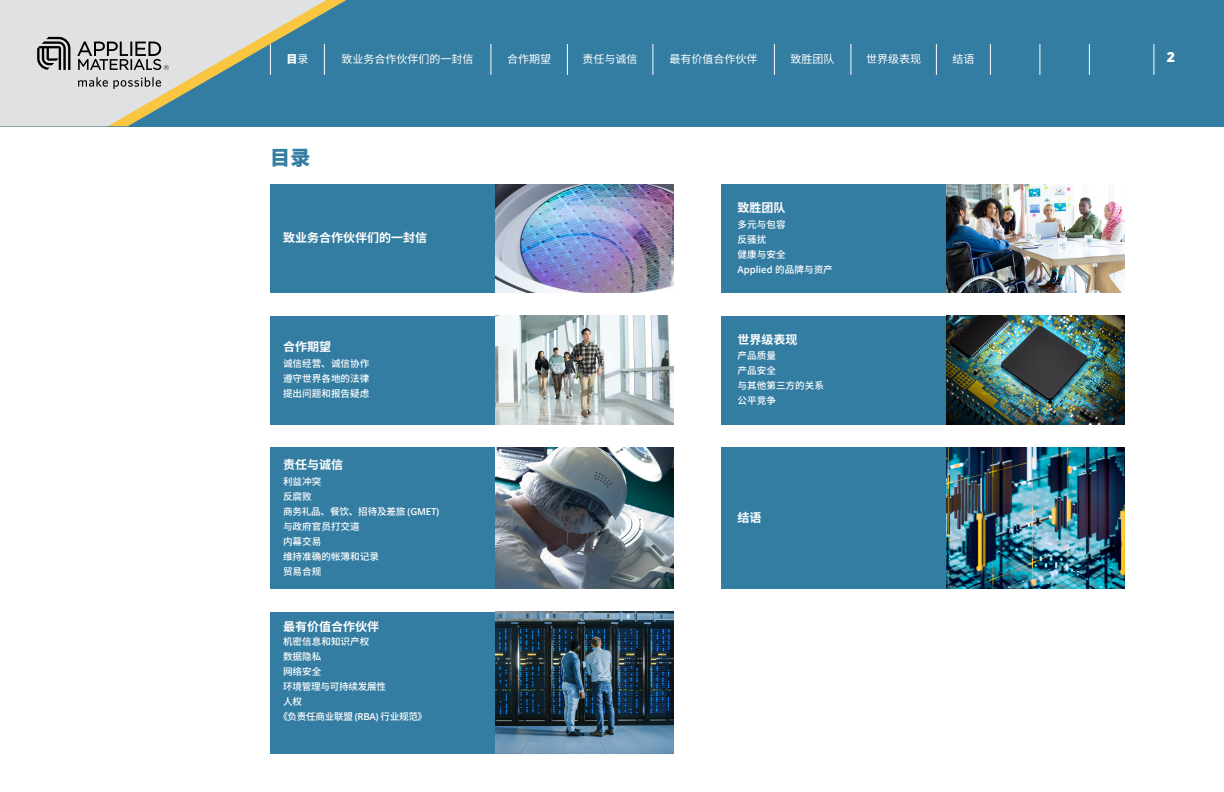
<style>
.page{position:relative;width:1224px;height:792px;background:#fff}
.page>*{position:absolute;margin:0;border:0;box-sizing:border-box;transform-origin:0 0}
.t1{font:800 20px "Source Han Sans CN";color:#347da2}
.t2{font:800 14px "Open Sans";color:#fff}
.t3{font:700 12px "Source Han Sans CN";color:#fff}
.t4{font:11px "Source Han Sans CN";color:#fff}
.t5{font:800 11px "Source Han Sans CN";color:#fff}
.t6{font:500 9.6px/15px "Source Han Sans CN";color:#fff}
.t7{font:500 9.6px "Source Han Sans CN";letter-spacing:-.03em;color:#fff}
.t8{font:600 9.6px "Open Sans";color:#fff}
.t9{font:500 9.6px "Source Han Sans CN";letter-spacing:-.025em;color:#fff}
.s1{font-weight:400}
.s2{font-family:"Open Sans";font-weight:600}
.s3{font-family:"Source Han Sans CN";font-weight:500}
</style>
<div class="page">
<div style="left:722px;top:184px;width:403px;height:109px;background:#347da2"></div>
<img style="left:947px;top:184px;width:178px;height:109px">
<div style="left:270px;top:184px;width:403px;height:109px;background:#347da2"></div>
<img style="left:495px;top:184px;width:178px;height:109px">
<div style="left:722px;top:447px;width:403px;height:142px;background:#347da2"></div>
<img style="left:947px;top:447px;width:178px;height:142px">
<div style="left:270px;top:316px;width:403px;height:108px;background:#347da2"></div>
<img style="left:495px;top:316px;width:178px;height:108px">
<div style="left:722px;top:316px;width:403px;height:108px;background:#347da2"></div>
<img style="left:947px;top:316px;width:178px;height:108px">
<div style="left:270px;top:447px;width:403px;height:142px;background:#347da2"></div>
<img style="left:495px;top:447px;width:178px;height:142px">
<div style="left:0;top:0;width:1224px;height:126px;background:#347da2"></div>
<svg style="left:0;top:0;width:333px;height:127px;fill:#e0e1e2"></svg>
<svg style="left:78px;top:77px;width:83px;height:12px"></svg>
<svg style="left:37px;top:37px;width:33px;height:33px"></svg>
<svg style="left:77px;top:41px;width:92px;height:29px;background:#9fa0a0"></svg>
<div style="left:270px;top:612px;width:225px;height:141px;background:#347da2"></div>
<img style="left:495px;top:612px;width:178px;height:141px">
<hr style="left:270px;top:44px;width:1px;height:31px;background:#fff">
<hr style="left:324px;top:44px;width:1px;height:31px;background:#fff">
<hr style="left:491px;top:44px;width:1px;height:31px;background:#fff">
<hr style="left:567px;top:44px;width:1px;height:31px;background:#fff">
<hr style="left:653px;top:44px;width:1px;height:31px;background:#fff">
<hr style="left:774px;top:44px;width:1px;height:31px;background:#fff">
<hr style="left:851px;top:44px;width:1px;height:31px;background:#fff">
<hr style="left:936px;top:44px;width:1px;height:31px;background:#fff">
<hr style="left:990px;top:44px;width:1px;height:31px;background:#fff">
<hr style="left:1040px;top:44px;width:1px;height:31px;background:#fff">
<hr style="left:1089px;top:44px;width:1px;height:31px;background:#fff">
<hr style="left:1154px;top:44px;width:1px;height:31px;background:#fff">
<p class="t5" style="left:286px;top:53px;width:23px">目<span class="s1">录</span></p>
<p class="t4" style="left:342px;top:53px;width:133px">致业务合作伙伴们的一封信</p>
<p class="t4" style="left:507px;top:53px;width:46px">合作期望</p>
<p class="t4" style="left:583px;top:53px;width:56px">责任与诚信</p>
<p class="t4" style="left:670px;top:53px;width:89px">最有价值合作伙伴</p>
<p class="t4" style="left:791px;top:53px;width:45px">致胜团队</p>
<p class="t4" style="left:866px;top:53px;width:56px">世界级表现</p>
<p class="t4" style="left:952px;top:53px;width:23px">结语</p>
<h1 class="t1" style="left:270px;top:146px;width:42px">目录</h1>
<p class="t3" style="left:283px;top:231px;width:145px">致业务合作伙伴们的一封信</p>
<p class="t3" style="left:283px;top:340px;width:49px">合作期望</p>
<p class="t6" style="left:283px;top:356px;width:88px;text-align:justify">诚信经营、诚信协作遵守世界各地的法律提出问题和报告疑虑</p>
<p class="t3" style="left:283px;top:458px;width:61px">责任与诚信</p>
<p class="t6" style="left:283px;top:474px;width:158px">利益冲突<br>反腐败<br>商务礼品、餐饮、招待及差旅 <span class="s2">(GMET)</span>与政府官员打交道<br>内幕交易<br>维持准确的帐簿和记录<br>贸易合规</p>
<p class="t3" style="left:283px;top:620px;width:97px">最有价值合作伙伴</p>
<p class="t6" style="left:283px;top:634px;width:88px">机密信息和知识产权</p>
<p class="t6" style="left:283px;top:649px;width:40px">数据隐私</p>
<p class="t6" style="left:283px;top:664px;width:40px">网络安全</p>
<p class="t9" style="left:283px;top:681px;width:105px">环境管理与可持续发展性</p>
<p class="t6" style="left:283px;top:694px;width:21px">人权</p>
<p class="t7" style="left:278px;top:711px;width:150px">《负责任商业联盟 <span class="s2">(RBA)</span> 行业规范》</p>
<p class="t3" style="left:738px;top:201px;width:49px">致胜团队</p>
<p class="t6" style="left:738px;top:217px;width:49px">多元与包容反骚扰<br>健康与安全</p>
<p class="t8" style="left:738px;top:263px;width:97px">Applied <span class="s3">的品牌与资产</span></p>
<p class="t3" style="left:738px;top:333px;width:61px">世界级表现</p>
<p class="t6" style="left:738px;top:349px;width:88px">产品质量<br>产品安全<br>与其他第三方的关系公平竞争</p>
<p class="t3" style="left:738px;top:511px;width:25px">结语</p>
<h2 class="t2" style="left:1167px;top:46px;width:10px">2</h2>
</div>
